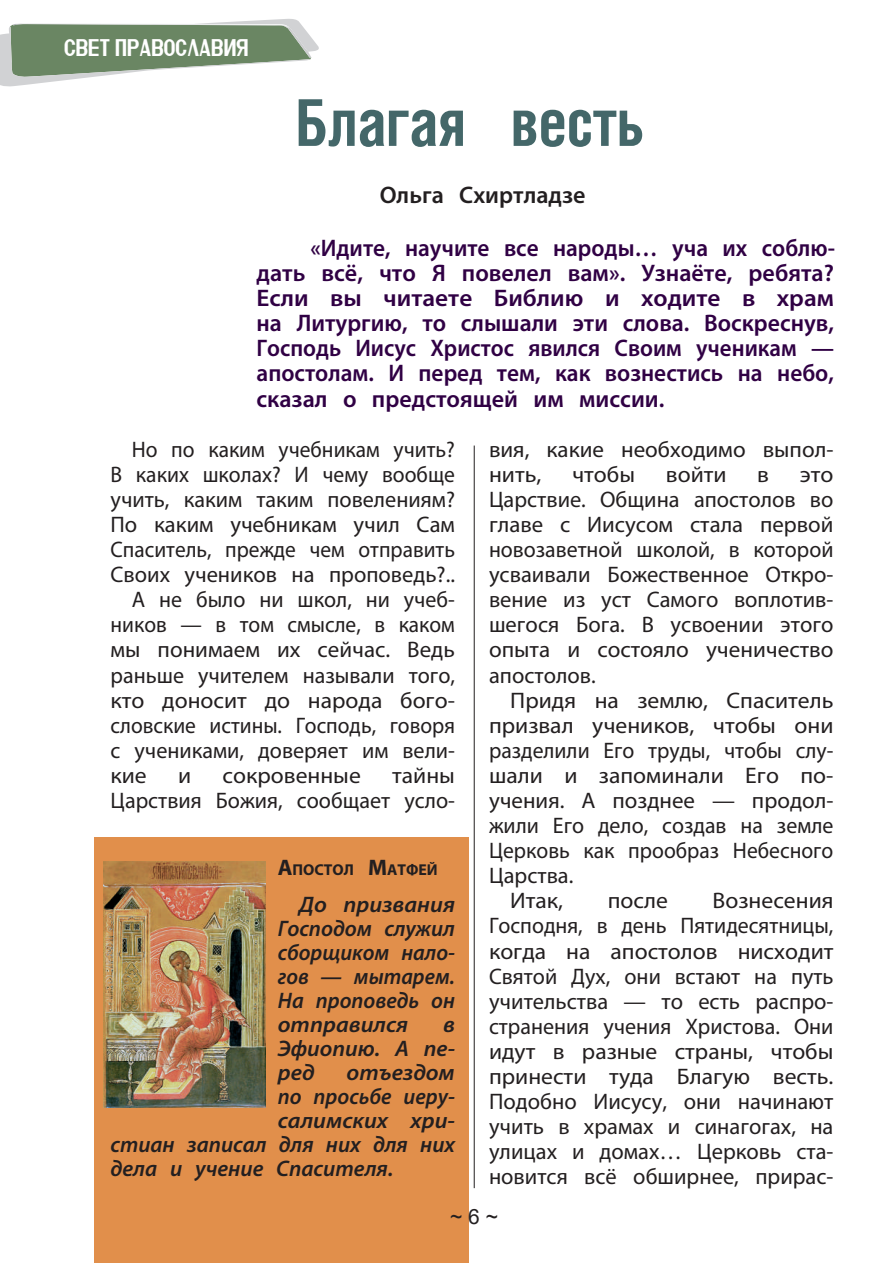
<style>
.page{position:relative;width:893px;height:1263px;background:#fff}
.page>*{position:absolute;margin:0;border:0;box-sizing:border-box;transform-origin:0 0}
.t1{font:700 64.5px "Helios Cond C";letter-spacing:-.01em;color:#446769;scale:.95 1}
.t2{font:600 24px/25px "Myriad Pro";color:#300044;text-align:justify}
.t3{font:600 24px "Myriad Pro";color:#231f20}
.t4{font:24px "Azbuka Fixed";letter-spacing:.005em;color:#fff;scale:.85 1}
.t5{font:22.5px/25px "Myriad Pro";color:#231f20;text-align:justify;scale:1.05 1}
.t6{font:22.5px/25px "Myriad Pro";color:#231f20}
.t7{font:italic 600 22.5px/24px "Myriad Pro";color:#231f20;text-align:justify;scale:1.05 1}
.t8{font:22.5px "Myriad Pro";color:#231f20;scale:.95 1}
.t9{font:22.5px "Myriad Pro";color:#231f20;scale:.96 1}
.t10{font:italic 600 22.5px "Myriad Pro";color:#231f20}
.t11{font:21px "Arial";color:#231f20}
.t12{font:700 15.75px "Myriad Pro";color:#231f20}
.s1{font-size:22.5px}
</style>
<div class="page">
<div style="left:94px;top:838px;width:375px;height:425px;background:#e18f4b"></div>
<hr style="left:474px;top:446px;width:1px;height:742px;background:#231f20">
<img style="left:104px;top:861px;width:161px;height:246px">
<svg style="left:0;top:19px;width:319px;height:68px"></svg>
<p class="t4" style="left:64px;top:34px;width:218px">Свет православия</p>
<h1 class="t1" style="left:296px;top:84px;width:369px">Благая весть</h1>
<p class="t3" style="left:380px;top:179px;width:207px">Ольга Схиртладзе</p>
<p class="t2" style="left:256px;top:235px;width:580px;text-indent:54px">«Идите, научите все народы… уча их соблю&shy;дать всё, что Я повелел вам». Узнаёте, ребята?<br>Если вы читаете Библию и ходите в храм на Литургию, то слышали эти слова. Воскреснув, Господь Иисус Христос явился Своим ученикам — апостолам. И перед тем, как вознестись на небо, сказал о предстоящей им миссии.</p>
<p class="t9" style="left:132px;top:435px;width:338px">Но по каким учебникам учить?</p>
<p class="t9" style="left:111px;top:460px;width:360px">В каких школах? И чему вообще</p>
<p class="t6" style="left:111px;top:486px;width:346px">учить, каким таким повелениям?</p>
<p class="t6" style="left:111px;top:511px;width:346px">По каким учебникам учил Сам</p>
<p class="t8" style="left:111px;top:536px;width:364px">Спаситель, прежде чем отправить</p>
<p class="t6" style="left:111px;top:562px;width:346px">Своих учеников на проповедь?..</p>
<p class="t6" style="left:132px;top:587px;width:325px">А не было ни школ, ни учеб-</p>
<p class="t8" style="left:111px;top:611px;width:364px">ников — в том смысле, в каком</p>
<p class="t6" style="left:111px;top:637px;width:346px">мы понимаем их сейчас. Ведь</p>
<p class="t6" style="left:111px;top:662px;width:346px">раньше учителем называли того,</p>
<p class="t5" style="left:111px;top:687px;width:329px">кто доносит до народа бого-</p>
<p class="t8" style="left:111px;top:711px;width:364px">словские истины. Господь, говоря</p>
<p class="t6" style="left:111px;top:737px;width:346px">с учениками, доверяет им вели-</p>
<p class="t5" style="left:111px;top:762px;width:36px">кие</p>
<p class="t5" style="left:178px;top:762px;width:14px">и</p>
<p class="t5" style="left:223px;top:762px;width:133px">сокровенные</p>
<p class="t6" style="left:489px;top:436px;width:346px">вия, какие необходимо выпол&shy;нить,</p>
<p class="t5" style="left:572px;top:461px;width:62px">чтобы</p>
<p class="t5" style="left:666px;top:461px;width:59px">войти</p>
<p class="t5" style="left:757px;top:461px;width:13px">в</p>
<p class="t5" style="left:489px;top:461px;width:330px;text-indent:311px">это Царствие. Община апостолов во главе с Иисусом стала первой новозаветной школой, в которой усваивали Божественное Откро&shy;вение из уст Самого воплотив&shy;шегося Бога. В усвоении этого опыта и состояло ученичество апостолов.</p>
<p class="t5" style="left:510px;top:687px;width:309px">Придя на землю, Спаситель</p>
<p class="t5" style="left:489px;top:712px;width:330px">призвал учеников, чтобы они</p>
<p class="t6" style="left:489px;top:737px;width:346px">разделили Его труды, чтобы слу-</p>
<p class="t5" style="left:489px;top:762px;width:330px">шали и запоминали Его по-</p>
<p class="t6" style="left:489px;top:787px;width:346px">учения. А позднее — продол-</p>
<p class="t6" style="left:489px;top:813px;width:346px">жили Его дело, создав на земле</p>
<p class="t9" style="left:489px;top:837px;width:360px">Церковь как прообраз Небесного</p>
<p class="t6" style="left:489px;top:863px;width:86px">Царства.</p>
<p class="t5" style="left:510px;top:888px;width:52px">Итак,</p>
<p class="t5" style="left:608px;top:888px;width:59px">после</p>
<p class="t5" style="left:111px;top:762px;width:330px;text-align:right">тайны<br>Царствия Божия, сообщает усло-</p>
<p class="t12" style="left:278px;top:859px;width:161px"><span class="s1">А</span>постол <span class="s1">М</span>атфей</p>
<p class="t7" style="left:278px;top:892px;width:170px;text-indent:21px">До призвания Господом служил сборщиком нало&shy;гов — мытарем.<br>На проповедь он отправился</p>
<p class="t5" style="left:489px;top:888px;width:330px;text-indent:224px">Вознесения Господня, в день Пятидесятницы, когда на апостолов нисходит Святой Дух, они встают на путь учительства — то есть распро&shy;странения учения Христова. Они идут в разные страны, чтобы принести туда Благую весть.<br>Подобно Иисусу, они начинают учить в храмах и синагогах, на улицах и домах… Церковь ста&shy;новится всё обширнее, прирас-</p>
<p class="t11" style="left:450px;top:1202px;width:49px">~ 6 ~</p>
<p class="t7" style="left:278px;top:1012px;width:170px;text-indent:165px">в Эфиопию. А пе&shy;ред</p>
<p class="t7" style="left:347px;top:1060px;width:105px">отъездом</p>
<p class="t10" style="left:278px;top:1082px;width:179px">по просьбе иеру-</p>
<p class="t7" style="left:278px;top:1108px;width:170px">салимских хри-</p>
<p class="t10" style="left:111px;top:1130px;width:346px">стиан записал для них для них</p>
<p class="t10" style="left:111px;top:1154px;width:284px">дела и учение Спасителя.</p>
</div>
